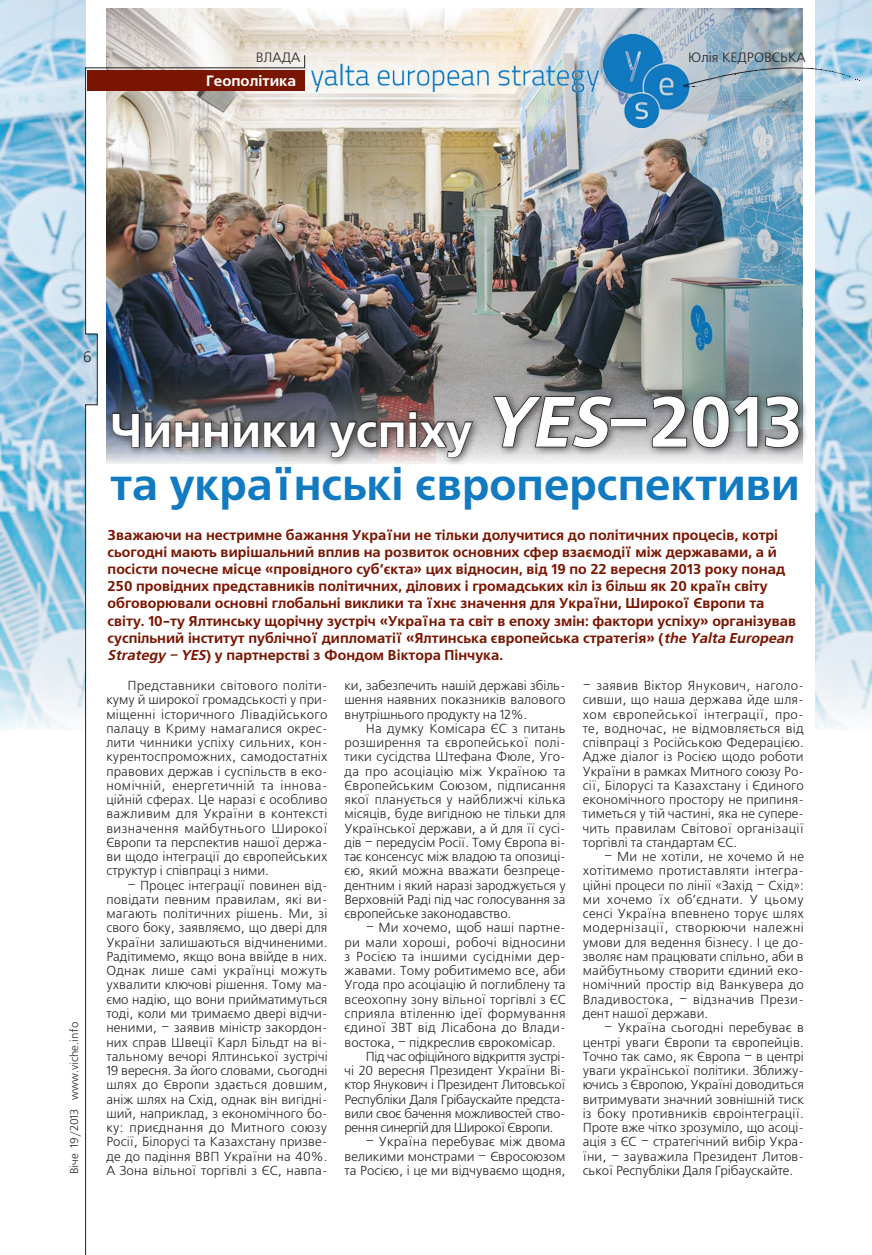
<style>
.page{position:relative;width:872px;height:1255px;background:#fff}
.page>*{position:absolute;margin:0;border:0;box-sizing:border-box;transform-origin:0 0}
.t1{font:700 47.25px "Free Set C";color:#fff}
.t2{font:700 45px "Free Set C";color:#127ac0}
.rubrica_left{font:700 15px "Free Set C";color:#fff}
.foto{font:15px "Free Set C";color:#231f20}
.vrez{font:700 14.25px/17.1px "Free Set C";color:#791500}
.author{font:13.5px "Free Set C";color:#231f20}
.rubrica_right{font:13.5px "Free Set C";color:#231f20}
.text_freeset{font:13.05px/14.2px "Free Set C";color:#231f20;text-align:justify}
.t3{font:11.25px "Free Set C";color:#231f20}
.s1{font-style:italic;font-size:70.8px}
.s2{font-size:70.8px}
.s3{font-style:italic}
</style>
<div class="page">
<img style="left:106px;top:9px;width:696px;height:380px">
<img style="left:0;top:0;width:86px;height:728px">
<img style="left:815px;top:0;width:57px;height:728px">
<div style="left:106px;top:389px;width:702px;height:78px;background:#231f20;opacity:.75"></div>
<svg style="left:328px;top:410px;width:146px;height:48px;background:#7a6f70"></svg>
<svg style="left:492px;top:395px;width:121px;height:53px;background:#787576"></svg>
<div style="left:610px;top:418px;width:36px;height:8px;border:2px solid #231f20"></div>
<svg style="left:651px;top:395px;width:149px;height:53px;background:#686d6f"></svg>
<img style="left:303px;top:26px;width:295px;height:79px">
<img style="left:603px;top:35px;width:96px;height:93px">
<img style="left:84px;top:55px;width:232px;height:1199px">
<svg style="left:683px;top:67px;width:175px;height:21px;background:#a1bbcb"></svg>
<p class="rubrica_right" style="left:256px;top:50px;width:46px">ВЛАДА</p>
<p class="rubrica_left" style="left:206px;top:72px;width:92px">Геополітика</p>
<p class="author" style="left:688px;top:50px;width:119px">Юлія КЕДРОВСЬКА</p>
<p class="foto" style="left:83px;top:349px;width:10px">6</p>
<p class="t3" style="left:68px;top:1174px;width:154px;rotate:-90deg">Віче 19/2013 www.viche.info</p>
<p class="t1" style="left:111px;top:403px;width:694px">Чинники успіху <span class="s1">YES</span><span class="s2">–2013</span></p>
<p class="t2" style="left:111px;top:458px;width:691px">та українські європерспективи</p>
<p class="vrez" style="left:108px;top:527px;width:690px">Зважаючи на нестримне бажання України не тільки долучитися до політичних процесів, котрі сьогодні мають вирішальний вплив на розвиток основних сфер взаємодії між державами, а й посісти почесне місце «провідного суб’єкта» цих відносин, від 19 по 22 вересня 2013 року понад 250 провідних представників політичних, ділових і громадських кіл із більш як 20 країн світу обговорювали основні глобальні виклики та їхнє значення для України, Широкої Європи та світу. 10-ту Ялтинську щорічну зустріч «Україна та світ в епоху змін: фактори успіху» організував суспільний інститут публічної дипломатії «Ялтинська європейська стратегія» (<span class="s3">the Yalta European Strategy – YES</span>) у партнерстві з Фондом Віктора Пінчука.</p>
<p class="text_freeset" style="left:106px;top:679px;width:223px;text-indent:21px">Представники світового політи&shy;куму й широкої громадськості у при&shy;міщенні історичного Лівадійського палацу в Криму намагалися окрес&shy;лити чинники успіху сильних, кон&shy;курентоспроможних, самодостатніх правових держав і суспільств в еко&shy;номічній, енергетичній та іннова&shy;ційній сферах. Це наразі є особливо важливим для України в контексті визначення майбутнього Широкої Європи та перспектив нашої держа&shy;ви щодо інтеграції до європейських структур і співпраці з ними.</p>
<p class="text_freeset" style="left:106px;top:878px;width:223px;text-indent:21px">– Процес інтеграції повинен від&shy;повідати певним правилам, які ви&shy;магають політичних рішень. Ми, зі свого боку, заявляємо, що двері для України залишаються відчиненими.<br>Радітимемо, якщо вона ввійде в них.<br>Однак лише самі українці можуть ухвалити ключові рішення. Тому ма&shy;ємо надію, що вони прийматимуться тоді, коли ми тримаємо двері відчи&shy;неними, – заявив міністр закордон&shy;них справ Швеції Карл Більдт на ві&shy;тальному вечорі Ялтинської зустрічі 19 вересня. За його словами, сьогодні шлях до Європи здається довшим, аніж шлях на Схід, однак він вигідні&shy;ший, наприклад, з економічного бо&shy;ку: приєднання до Митного союзу Росії, Білорусі та Казахстану призве&shy;де до падіння ВВП України на 40%.<br>А Зона вільної торгівлі з ЄС, навпа-</p>
<p class="text_freeset" style="left:344px;top:679px;width:223px">ки, забезпечить нашій державі збіль&shy;шення наявних показників валового внутрішнього продукту на 12%.</p>
<p class="text_freeset" style="left:344px;top:721px;width:223px;text-indent:21px">На думку Комісара ЄС з питань розширення та європейської полі&shy;тики сусідства Штефана Фюле, Уго&shy;да про асоціацію між Україною та Європейським Союзом, підписання якої планується у найближчі кілька місяців, буде вигідною не тільки для Української держави, а й для її сусі&shy;дів – передусім Росії. Тому Європа ві&shy;тає консенсус між владою та опозиці&shy;єю, який можна вважати безпреце&shy;дентним і який наразі зароджується у Верховній Раді під час голосування за європейське законодавство.</p>
<p class="text_freeset" style="left:344px;top:921px;width:223px;text-indent:21px">– Ми хочемо, щоб наші партне&shy;ри мали хороші, робочі відносини з Росією та іншими сусідніми дер&shy;жавами. Тому робитимемо все, аби Угода про асоціацію й поглиблену та всеохопну зону вільної торгівлі з ЄС сприяла втіленню ідеї формування єдиної ЗВТ від Лісабона до Влади&shy;востока, – підкреслив єврокомісар.</p>
<p class="text_freeset" style="left:344px;top:1049px;width:223px;text-indent:21px">Під час офіційного відкриття зустрі&shy;чі 20 вересня Президент України Ві&shy;ктор Янукович і Президент Литовської Республіки Даля Грібаускайте предста&shy;вили своє бачення можливостей ство&shy;рення синергій для Широкої Європи.</p>
<p class="text_freeset" style="left:344px;top:1135px;width:223px;text-indent:21px">– Україна перебуває між двома великими монстрами – Євросоюзом та Росією, і це ми відчуваємо щодня,</p>
<p class="text_freeset" style="left:583px;top:679px;width:223px">– заявив Віктор Янукович, наголо&shy;сивши, що наша держава йде шля&shy;хом європейської інтеграції, про&shy;те, водночас, не відмовляється від співпраці з Російською Федерацією.<br>Адже діалог із Росією щодо роботи України в рамках Митного союзу Ро&shy;сії, Білорусі та Казахстану і Єдиного економічного простору не припиня&shy;тиметься у тій частині, яка не супере&shy;чить правилам Світової організації торгівлі та стандартам ЄС.</p>
<p class="text_freeset" style="left:583px;top:850px;width:223px;text-indent:21px">– Ми не хотіли, не хочемо й не хотітимемо протиставляти інтегра&shy;ційні процеси по лінії «Захід – Схід»: ми хочемо їх об’єднати. У цьому сенсі Україна впевнено торує шлях модернізації, створюючи належні умови для ведення бізнесу. І це до&shy;зволяє нам працювати спільно, аби в майбутньому створити єдиний еко&shy;номічний простір від Ванкувера до Владивостока, – відзначив Прези&shy;дент нашої держави.</p>
<p class="text_freeset" style="left:583px;top:1021px;width:223px;text-indent:21px">– Україна сьогодні перебуває в центрі уваги Європи та європейців.<br>Точно так само, як Європа – в центрі уваги української політики. Зближу&shy;ючись з Європою, Україні доводиться витримувати значний зовнішній тиск із боку противників євроінтеграції.<br>Проте вже чітко зрозуміло, що асоці&shy;ація з ЄС – стратегічний вибір Укра&shy;їни, – зауважила Президент Литов-</p>
<p class="text_freeset" style="left:583px;top:1163px;width:212px">ської Республіки Даля Грібаускайте.</p>
</div>
